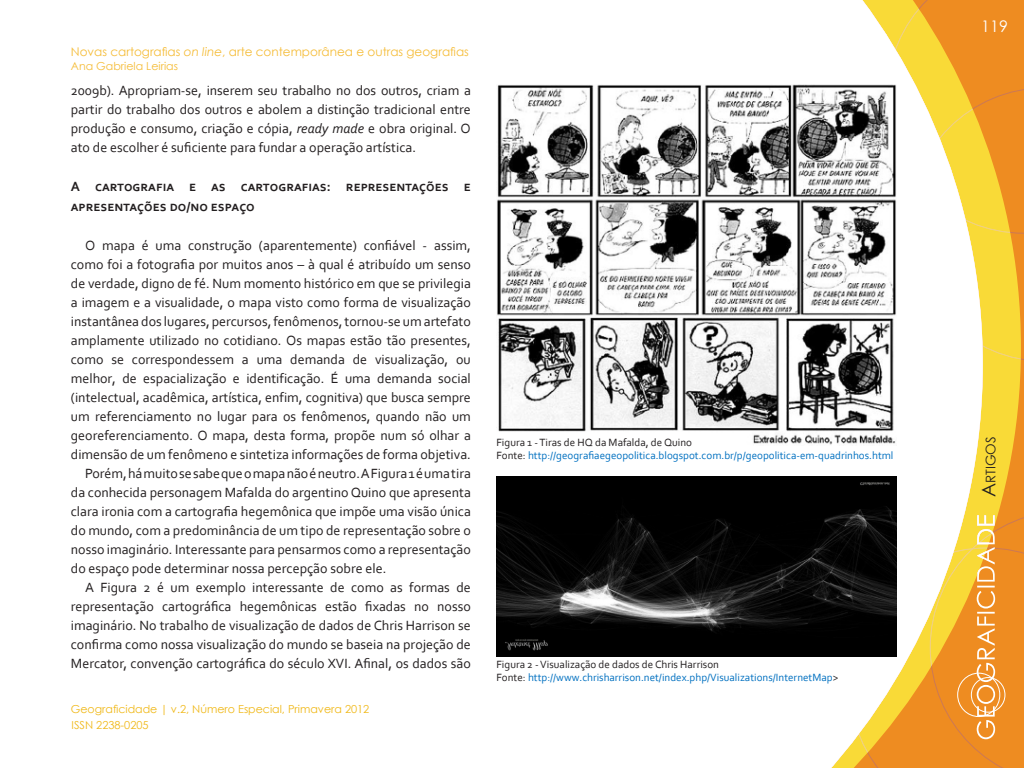
<style>
.page{position:relative;width:1024px;height:768px;background:#fff}
.page>*{position:absolute;margin:0;border:0;box-sizing:border-box;transform-origin:0 0}
.t1{font:16px "Century Gothic";color:#fff}
.corpo{font:14px/19px "Corbel";color:#231f20;text-align:justify}
.Título_N_1{font:700 14px/20px "Corbel";letter-spacing:.04em;color:#231f20}
.t2{font:13.3px "Century Gothic";color:#231f20}
.t3{font:12px "Century Gothic";color:#f5bc37}
.rodapé{font:11px "Corbel";color:#0070c0}
.rodapé-2{font:11px "Corbel";color:#231f20}
.t4{font:11px "Century Gothic";color:#f0b817}
.t5{font:11px "Century Gothic";color:#f5bc37}
.s1{font-style:italic}
.s2{color:#231f20}
.s3{font-size:19px}
</style>
<div class="page">
<svg style="left:1021px;top:87px;width:3px;height:275px"></svg>
<svg style="left:1021px;top:510px;width:3px;height:258px"></svg>
<svg style="left:831px;top:0;width:190px;height:768px"></svg>
<img style="left:497px;top:84px;width:399px;height:361px">
<img style="left:496px;top:476px;width:400px;height:181px">
<p class="t3" style="left:71px;top:44px;width:400px">Novas cartografias <span class="s1">on line</span>, arte contemporânea e outras geografias</p>
<p class="t5" style="left:71px;top:58px;width:109px">Ana Gabriela Leirias</p>
<p class="corpo" style="left:71px;top:81px;width:402px">2009b). Apropriam-se, inserem seu trabalho no dos outros, criam a partir do trabalho dos outros e abolem a distinção tradicional entre produção e consumo, criação e cópia, <span class="s1">ready made</span> e obra original. O ato de escolher é suficiente para fundar a operação artística.</p>
<p class="Título_N_1" style="left:71px;top:176px;width:402px">A cartografia e as cartografias: representações e apresentações do/no espaço</p>
<p class="corpo" style="left:71px;top:236px;width:402px;text-indent:14px">O mapa é uma construção (aparentemente) confiável - assim, como foi a fotografia por muitos anos – à qual é atribuído um senso de verdade, digno de fé. Num momento histórico em que se privilegia a imagem e a visualidade, o mapa visto como forma de visualização instantânea dos lugares, percursos, fenômenos, tornou-se um artefato amplamente utilizado no cotidiano. Os mapas estão tão presentes, como se correspondessem a uma demanda de visualização, ou melhor, de espacialização e identificação. É uma demanda social (intelectual, acadêmica, artística, enfim, cognitiva) que busca sempre um referenciamento no lugar para os fenômenos, quando não um georeferenciamento. O mapa, desta forma, propõe num só olhar a dimensão de um fenômeno e sintetiza informações de forma objetiva.</p>
<p class="corpo" style="left:71px;top:464px;width:402px;text-indent:14px">Porém, há muito se sabe que o mapa não é neutro. A Figura 1 é uma tira da conhecida personagem Mafalda do argentino Quino que apresenta clara ironia com a cartografia hegemônica que impõe uma visão única do mundo, com a predominância de um tipo de representação sobre o nosso imaginário. Interessante para pensarmos como a representação do espaço pode determinar nossa percepção sobre ele.</p>
<p class="corpo" style="left:71px;top:578px;width:402px;text-indent:14px">A Figura 2 é um exemplo interessante de como as formas de representação cartográfica hegemônicas estão fixadas no nosso imaginário. No trabalho de visualização de dados de Chris Harrison se confirma como nossa visualização do mundo se baseia na projeção de Mercator, convenção cartográfica do século XVI. Afinal, os dados são</p>
<p class="t4" style="left:71px;top:702px;width:300px">Geograficidade | v.2, Número Especial, Primavera 2012</p>
<p class="t4" style="left:72px;top:717px;width:79px">ISSN 2238-0205</p>
<p class="rodapé-2" style="left:496px;top:436px;width:197px">Figura 1 - Tiras de HQ da Mafalda, de Quino</p>
<p class="rodapé" style="left:496px;top:449px;width:399px"><span class="s2">Fonte:</span> http://geografiaegeopolitica.blogspot.com.br/p/geopolitica-em-quadrinhos.html</p>
<p class="rodapé-2" style="left:496px;top:657px;width:224px">Figura 2 - Visualização de dados de Chris Harrison</p>
<p class="rodapé" style="left:496px;top:671px;width:343px"><span class="s2">Fonte:</span> http://www.chrisharrison.net/index.php/Visualizations/InternetMap<span class="s2">&gt;</span></p>
<p class="t1" style="left:981px;top:15px;width:28px">119</p>
<p class="t2" style="left:981px;top:497px;width:62px;rotate:-90deg"><span class="s3">A</span>rtigos</p>
</div>
